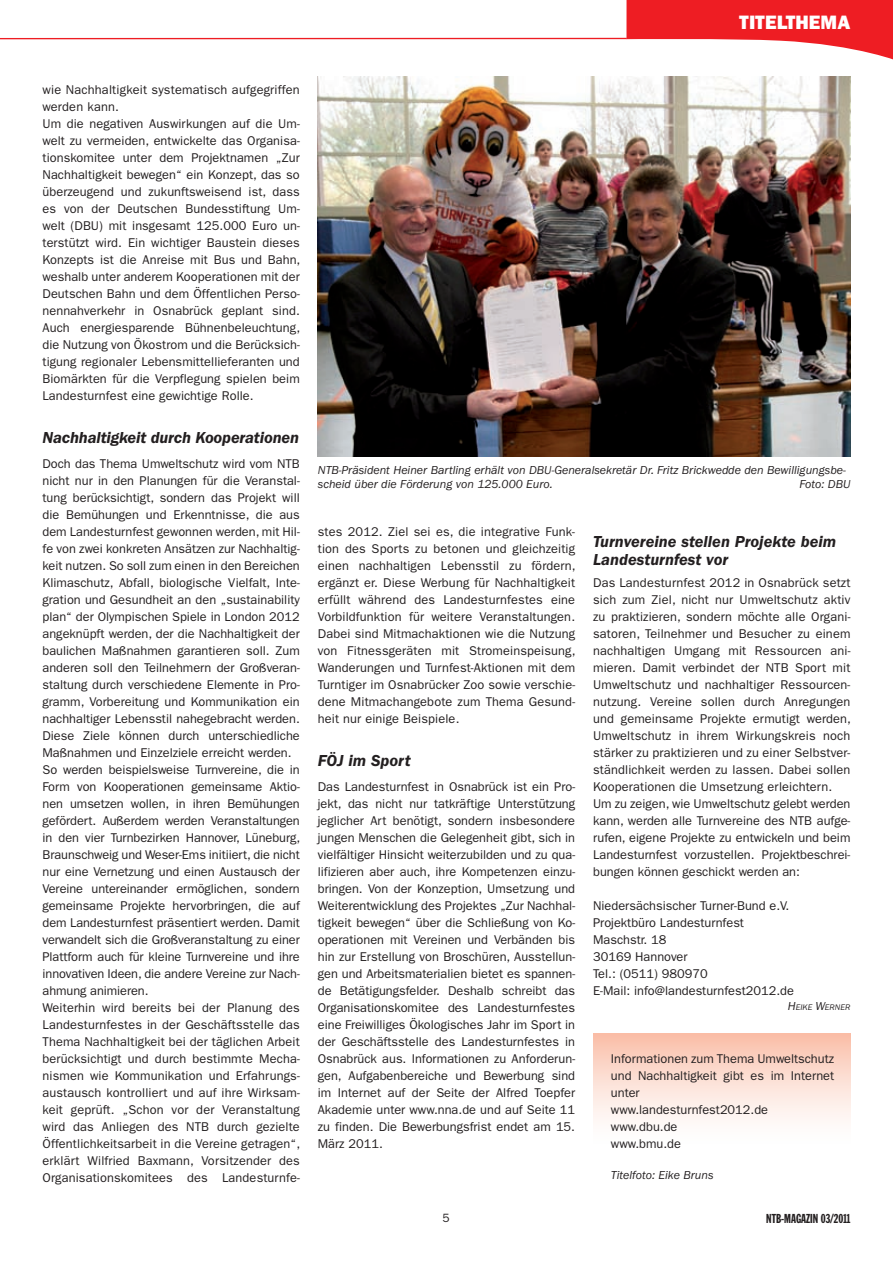
<style>
.page{position:relative;width:893px;height:1263px;background:#fff}
.page>*{position:absolute;margin:0;border:0;box-sizing:border-box;transform-origin:0 0}
.t1{font:800 19.5px "Franklin Gothic";color:#fff}
.t2{font:italic 600 16.5px/17.2px "Franklin Gothic";color:#231f20}
.t3{font:12.75px/17px "Franklin Gothic";color:#231f20}
.t4{font:12.75px "Franklin Gothic Extra Cond";color:#231f20}
.t5{font:italic 12px/14.2px "Franklin Gothic";color:#231f20}
.t6{font:12px "Franklin Gothic";color:#231f20}
.t7{font:italic 8.4px "Franklin Gothic";color:#231f20}
.s1{font-size:12px}
</style>
<div class="page">
<div style="left:593px;top:1033px;width:257px;height:124px;background:linear-gradient(to bottom,#fac3ae,#fff)"></div>
<svg style="left:626px;top:0;width:267px;height:60px"></svg>
<img style="left:318px;top:77px;width:532px;height:379px">
<hr style="left:0;top:38px;width:627px;height:1px;background:#ee1d23">
<h1 class="t1" style="left:739px;top:11px;width:112px">TITELTHEMA</h1>
<p class="t3" style="left:43px;top:81px;width:259px">wie Nachhaltigkeit systematisch aufgegriffen werden kann.<br>Um die negativen Auswirkungen auf die Um&shy;welt zu vermeiden, entwickelte das Organisa&shy;tionskomitee unter dem Projektnamen „Zur Nachhaltigkeit bewegen“ ein Konzept, das so überzeugend und zukunftsweisend ist, dass es von der Deutschen Bundesstiftung Um&shy;welt (DBU) mit insgesamt 125.000 Euro un&shy;terstützt wird. Ein wichtiger Baustein dieses Konzepts ist die Anreise mit Bus und Bahn, weshalb unter anderem Kooperationen mit der Deutschen Bahn und dem Öffentlichen Perso&shy;nennahverkehr in Osnabrück geplant sind.<br>Auch energiesparende Bühnenbeleuchtung, die Nutzung von Ökostrom und die Berücksich&shy;tigung regionaler Lebensmittellieferanten und Biomärkten für die Verpflegung spielen beim Landesturnfest eine gewichtige Rolle.</p>
<p class="t2" style="left:43px;top:429px;width:258px">Nachhaltigkeit durch Kooperationen</p>
<p class="t3" style="left:43px;top:455px;width:259px">Doch das Thema Umweltschutz wird vom NTB nicht nur in den Planungen für die Veranstal&shy;tung berücksichtigt, sondern das Projekt will die Bemühungen und Erkenntnisse, die aus dem Landesturnfest gewonnen werden, mit Hil&shy;fe von zwei konkreten Ansätzen zur Nachhaltig&shy;keit nutzen. So soll zum einen in den Bereichen Klimaschutz, Abfall, biologische Vielfalt, Inte&shy;gration und Gesundheit an den „sustainability plan“ der Olympischen Spiele in London 2012 angeknüpft werden, der die Nachhaltigkeit der baulichen Maßnahmen garantieren soll. Zum anderen soll den Teilnehmern der Großveran&shy;staltung durch verschiedene Elemente in Pro&shy;gramm, Vorbereitung und Kommunikation ein nachhaltiger Lebensstil nahegebracht werden.<br>Diese Ziele können durch unterschiedliche Maßnahmen und Einzelziele erreicht werden.<br>So werden beispielsweise Turnvereine, die in Form von Kooperationen gemeinsame Aktio&shy;nen umsetzen wollen, in ihren Bemühungen gefördert. Außerdem werden Veranstaltungen in den vier Turnbezirken Hannover, Lüneburg, Braunschweig und Weser-Ems initiiert, die nicht nur eine Vernetzung und einen Austausch der Vereine untereinander ermöglichen, sondern gemeinsame Projekte hervorbringen, die auf dem Landesturnfest präsentiert werden. Damit verwandelt sich die Großveranstaltung zu einer Plattform auch für kleine Turnvereine und ihre innovativen Ideen, die andere Vereine zur Nach&shy;ahmung animieren.<br>Weiterhin wird bereits bei der Planung des Landesturnfestes in der Geschäftsstelle das Thema Nachhaltigkeit bei der täglichen Arbeit berücksichtigt und durch bestimmte Mecha&shy;nismen wie Kommunikation und Erfahrungs&shy;austausch kontrolliert und auf ihre Wirksam&shy;keit geprüft. „Schon vor der Veranstaltung wird das Anliegen des NTB durch gezielte Öffentlichkeitsarbeit in die Vereine getragen“, erklärt Wilfried Baxmann, Vorsitzender des Organisationskomitees des Landesturnfe-</p>
<p class="t5" style="left:318px;top:463px;width:529px">NTB-Präsident Heiner Bartling erhält von DBU-Generalsekretär Dr. Fritz Brickwedde den Bewilligungsbe&shy;scheid über die Förderung von 125.000 Euro.</p>
<p class="t5" style="left:799px;top:477px;width:52px">Foto: DBU</p>
<p class="t3" style="left:318px;top:523px;width:259px;text-align:justify">stes 2012. Ziel sei es, die integrative Funk&shy;tion des Sports zu betonen und gleichzeitig einen nachhaltigen Lebensstil zu fördern, ergänzt er. Diese Werbung für Nachhaltigkeit erfüllt während des Landesturnfestes eine Vorbildfunktion für weitere Veranstaltungen.<br>Dabei sind Mitmachaktionen wie die Nutzung von Fitnessgeräten mit Stromeinspeisung, Wanderungen und Turnfest-Aktionen mit dem Turntiger im Osnabrücker Zoo sowie verschie&shy;dene Mitmachangebote zum Thema Gesund&shy;heit nur einige Beispiele.</p>
<p class="t2" style="left:318px;top:752px;width:94px">FÖJ im Sport</p>
<p class="t3" style="left:318px;top:778px;width:259px;text-align:justify">Das Landesturnfest in Osnabrück ist ein Pro&shy;jekt, das nicht nur tatkräftige Unterstützung jeglicher Art benötigt, sondern insbesondere jungen Menschen die Gelegenheit gibt, sich in vielfältiger Hinsicht weiterzubilden und zu qua&shy;lifizieren aber auch, ihre Kompetenzen einzu&shy;bringen. Von der Konzeption, Umsetzung und Weiterentwicklung des Projektes „Zur Nachhal&shy;tigkeit bewegen“ über die Schließung von Ko&shy;operationen mit Vereinen und Verbänden bis hin zur Erstellung von Broschüren, Ausstellun&shy;gen und Arbeitsmaterialien bietet es spannen&shy;de Betätigungsfelder. Deshalb schreibt das Organisationskomitee des Landesturnfestes eine Freiwilliges Ökologisches Jahr im Sport in der Geschäftsstelle des Landesturnfestes in Osnabrück aus. Informationen zu Anforderun&shy;gen, Aufgabenbereiche und Bewerbung sind im Internet auf der Seite der Alfred Toepfer Akademie unter www.nna.de und auf Seite 11 zu finden. Die Bewerbungsfrist endet am 15.<br>März 2011.</p>
<p class="t2" style="left:593px;top:533px;width:245px">Turnvereine stellen Projekte beim<br>Landesturnfest vor</p>
<p class="t3" style="left:593px;top:574px;width:259px">Das Landesturnfest 2012 in Osnabrück setzt sich zum Ziel, nicht nur Umweltschutz aktiv zu praktizieren, sondern möchte alle Organi&shy;satoren, Teilnehmer und Besucher zu einem nachhaltigen Umgang mit Ressourcen ani&shy;mieren. Damit verbindet der NTB Sport mit Umweltschutz und nachhaltiger Ressourcen&shy;nutzung. Vereine sollen durch Anregungen und gemeinsame Projekte ermutigt werden, Umweltschutz in ihrem Wirkungskreis noch stärker zu praktizieren und zu einer Selbstver&shy;ständlichkeit werden zu lassen. Dabei sollen Kooperationen die Umsetzung erleichtern.<br>Um zu zeigen, wie Umweltschutz gelebt werden kann, werden alle Turnvereine des NTB aufge&shy;rufen, eigene Projekte zu entwickeln und beim Landesturnfest vorzustellen. Projektbeschrei&shy;bungen können geschickt werden an:</p>
<p class="t3" style="left:593px;top:897px;width:202px">Niedersächsischer Turner-Bund e.V.<br>Projektbüro Landesturnfest<br>Maschstr. 18<br>30169 Hannover<br>Tel.: (0511) 980970<br>E-Mail: info@landesturnfest2012.de</p>
<p class="t7" style="left:788px;top:1003px;width:64px"><span class="s1">H</span>EIKE <span class="s1">W</span>ERNER</p>
<p class="t3" style="left:611px;top:1050px;width:225px">Informationen zum Thema Umweltschutz und Nachhaltigkeit gibt es im Internet unter<br>www.landesturnfest2012.de www.dbu.de<br>www.bmu.de</p>
<p class="t5" style="left:611px;top:1168px;width:104px">Titelfoto: Eike Bruns</p>
<p class="t6" style="left:442px;top:1211px;width:9px">5</p>
<p class="t4" style="left:766px;top:1211px;width:86px">NTB-MAGAZIN 03/2011</p>
</div>
